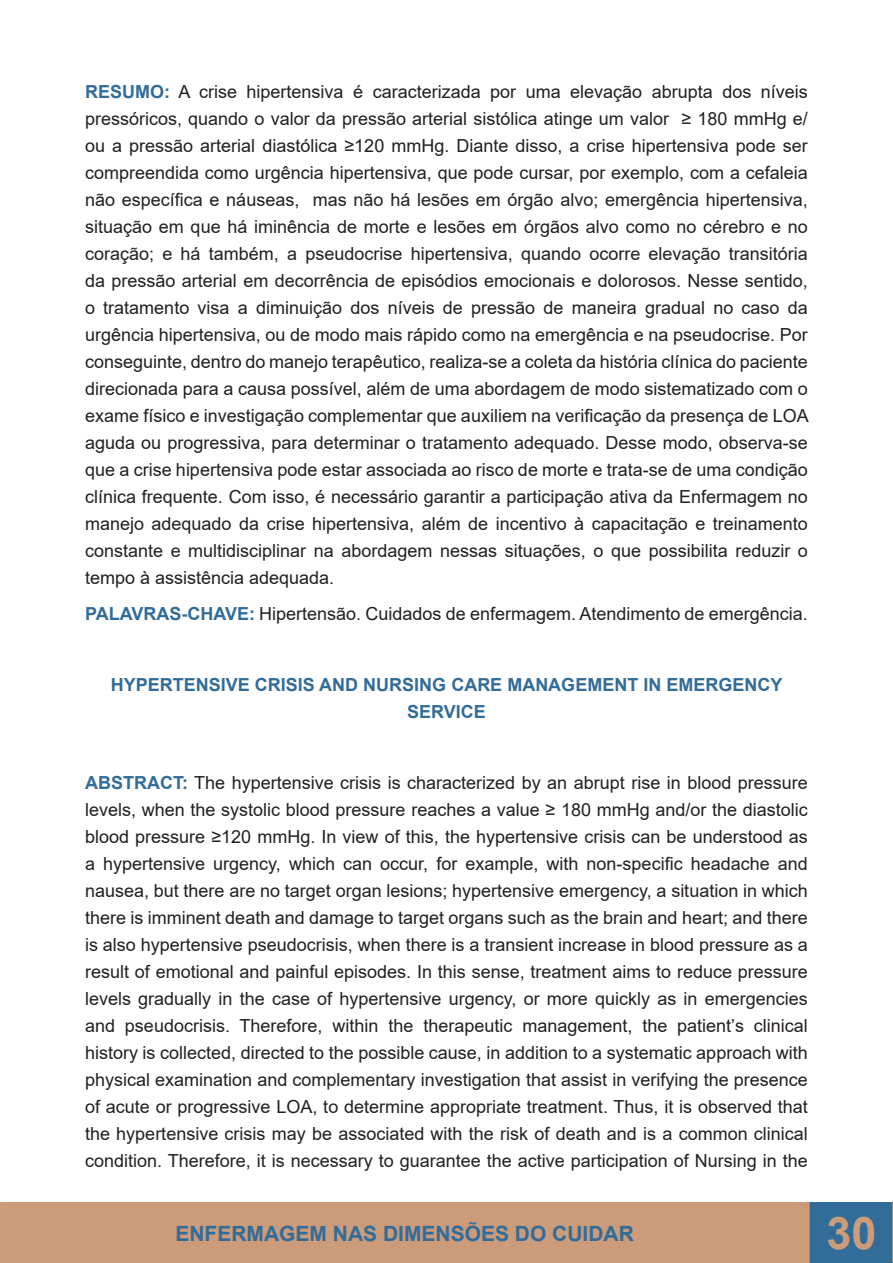
<style>
.page{position:relative;width:893px;height:1263px;background:#fff}
.page>*{position:absolute;margin:0;border:0;box-sizing:border-box;transform-origin:0 0}
.t1{font:700 45px "Arial";color:#cb9b7a}
.t2{font:700 21px "Arial";color:#326c99}
.Normal__Web{font:18px/27px "Arial";color:#231f20;text-align:justify}
.t3{font:700 18px/27px "Arial";color:#326c99;text-align:center}
.s1{font-weight:700;color:#326c99}
</style>
<div class="page">
<div style="left:1px;top:1203px;width:807px;height:60px;background:#cb9b7a"></div>
<div style="left:0;top:1202px;width:809px;height:61px;border:2px solid #cb9b7a"></div>
<div style="left:810px;top:1203px;width:83px;height:60px;background:#326c99"></div>
<div style="left:809px;top:1202px;width:84px;height:61px;border:2px solid #326c99"></div>
<svg style="left:892px;top:1200px;width:1px;height:62px"></svg>
<p class="Normal__Web" style="left:85px;top:78px;width:725px"><span class="s1">RESUMO:</span> A crise hipertensiva é caracterizada por uma elevação abrupta dos níveis pressóricos, quando o valor da pressão arterial sistólica atinge um valor ≥ 180 mmHg e/ ou a pressão arterial diastólica ≥120 mmHg. Diante disso, a crise hipertensiva pode ser compreendida como urgência hipertensiva, que pode cursar, por exemplo, com a cefaleia não específica e náuseas, mas não há lesões em órgão alvo; emergência hipertensiva, situação em que há iminência de morte e lesões em órgãos alvo como no cérebro e no coração; e há também, a pseudocrise hipertensiva, quando ocorre elevação transitória da pressão arterial em decorrência de episódios emocionais e dolorosos. Nesse sentido, o tratamento visa a diminuição dos níveis de pressão de maneira gradual no caso da urgência hipertensiva, ou de modo mais rápido como na emergência e na pseudocrise. Por conseguinte, dentro do manejo terapêutico, realiza-se a coleta da história clínica do paciente direcionada para a causa possível, além de uma abordagem de modo sistematizado com o exame físico e investigação complementar que auxiliem na verificação da presença de LOA aguda ou progressiva, para determinar o tratamento adequado. Desse modo, observa-se que a crise hipertensiva pode estar associada ao risco de morte e trata-se de uma condição clínica frequente. Com isso, é necessário garantir a participação ativa da Enfermagem no manejo adequado da crise hipertensiva, além de incentivo à capacitação e treinamento constante e multidisciplinar na abordagem nessas situações, o que possibilita reduzir o tempo à assistência adequada.</p>
<p class="Normal__Web" style="left:85px;top:600px;width:724px"><span class="s1">PALAVRAS-CHAVE:</span> Hipertensão. Cuidados de enfermagem. Atendimento de emergência.</p>
<p class="t3" style="left:111px;top:671px;width:673px">HYPERTENSIVE CRISIS AND NURSING CARE MANAGEMENT IN EMERGENCY<br>SERVICE</p>
<p class="Normal__Web" style="left:85px;top:769px;width:724px"><span class="s1">ABSTRACT:</span> The hypertensive crisis is characterized by an abrupt rise in blood pressure levels, when the systolic blood pressure reaches a value ≥ 180 mmHg and/or the diastolic blood pressure ≥120 mmHg. In view of this, the hypertensive crisis can be understood as a hypertensive urgency, which can occur, for example, with non-specific headache and nausea, but there are no target organ lesions; hypertensive emergency, a situation in which there is imminent death and damage to target organs such as the brain and heart; and there is also hypertensive pseudocrisis, when there is a transient increase in blood pressure as a result of emotional and painful episodes. In this sense, treatment aims to reduce pressure levels gradually in the case of hypertensive urgency, or more quickly as in emergencies and pseudocrisis. Therefore, within the therapeutic management, the patient’s clinical history is collected, directed to the possible cause, in addition to a systematic approach with physical examination and complementary investigation that assist in verifying the presence of acute or progressive LOA, to determine appropriate treatment. Thus, it is observed that the hypertensive crisis may be associated with the risk of death and is a common clinical condition. Therefore, it is necessary to guarantee the active participation of Nursing in the</p>
<p class="t2" style="left:175px;top:1218px;width:460px">ENFERMAGEM NAS DIMENSÕES DO CUIDAR</p>
<h1 class="t1" style="left:826px;top:1202px;width:52px">30</h1>
</div>
